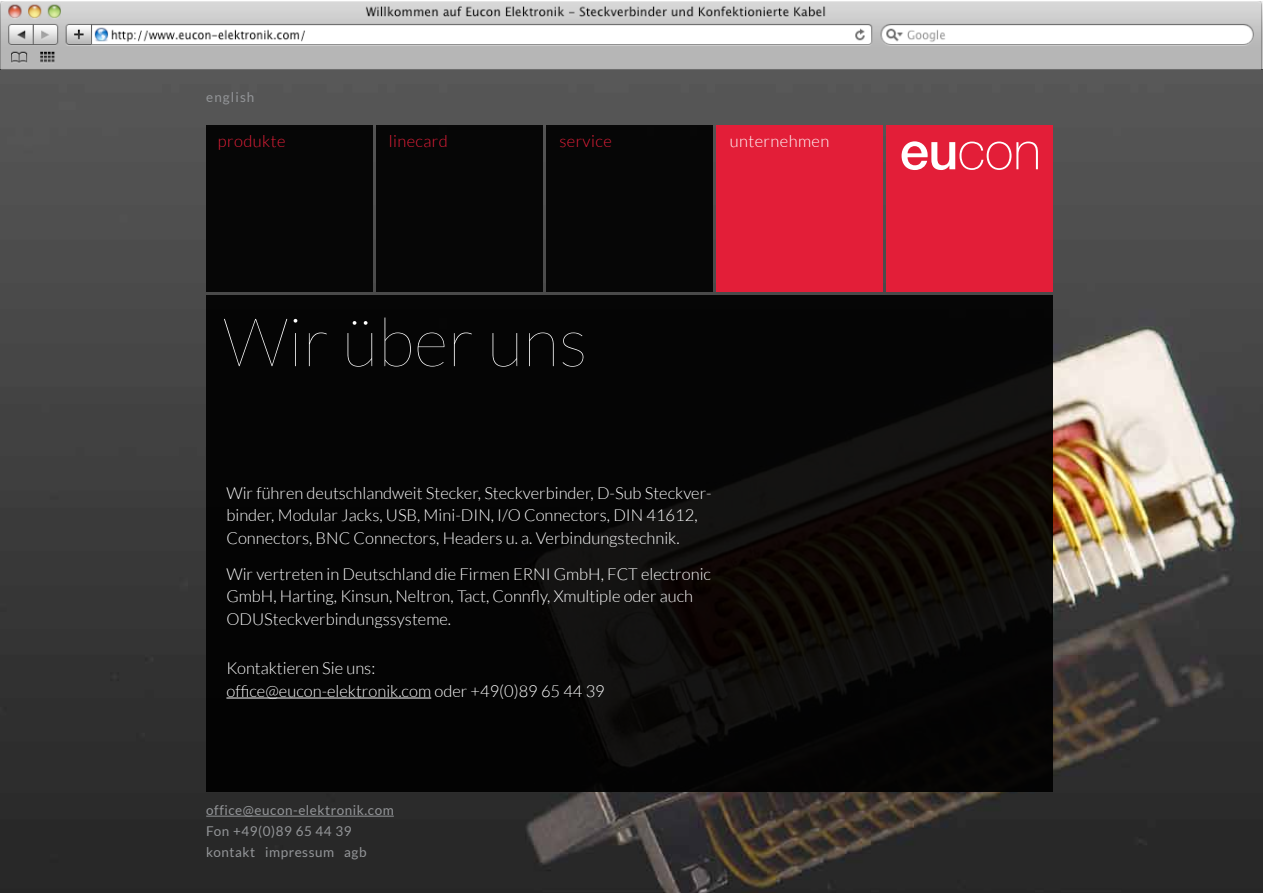
<style>
.page{position:relative;width:1263px;height:893px;background:#fff}
.page>*{position:absolute;margin:0;border:0;box-sizing:border-box;transform-origin:0 0}
.t1{font:100 67.5px "Lato";color:#fff}
.t2{font:300 16.5px/22.5px "Lato";color:#fff}
.t3{font:300 16.5px "Lato";letter-spacing:.025em;color:#e31e38}
.t4{font:300 16.5px "Lato";letter-spacing:.025em;color:#fff}
.t5{font:13.5px/21px "Lato";letter-spacing:.04em;color:#939598}
.t6{font:13.5px "Lato";letter-spacing:.08em;color:#939598}
</style>
<div class="page">
<img style="left:0;top:69px;width:1263px;height:824px">
<div style="left:206px;top:125px;width:166px;height:167px;background:#000"></div>
<div style="left:716px;top:125px;width:166px;height:167px;background:#e31e38"></div>
<div style="left:376px;top:125px;width:166px;height:167px;background:#000"></div>
<div style="left:546px;top:125px;width:166px;height:167px;background:#000"></div>
<div style="left:886px;top:125px;width:167px;height:167px;background:#e31e38"></div>
<svg style="left:901px;top:141px;width:137px;height:29px"></svg>
<img style="left:1065px;top:1px;width:198px;height:68px">
<img style="left:0;top:1px;width:1065px;height:68px">
<div style="left:206px;top:296px;width:847px;height:496px;background:#000"></div>
<hr style="left:226px;top:698px;width:205px;height:1px;background:#fff">
<hr style="left:206px;top:816px;width:188px;height:1px;background:#939598">
<p class="t6" style="left:206px;top:90px;width:50px">english</p>
<p class="t3" style="left:218px;top:132px;width:69px">produkte</p>
<p class="t4" style="left:730px;top:132px;width:101px">unternehmen</p>
<p class="t3" style="left:389px;top:132px;width:61px">linecard</p>
<p class="t3" style="left:559px;top:132px;width:54px">service</p>
<h1 class="t1" style="left:223px;top:307px;width:366px">Wir über uns</h1>
<p class="t2" style="left:226px;top:481px;width:487px">Wir führen deutschlandweit Stecker, Steckverbinder, D-Sub Steckver&shy;binder, Modular Jacks, USB, Mini-DIN, I/O Connectors, DIN 41612,<br>Connectors, BNC Connectors, Headers u. a. Verbindungstechnik.</p>
<p class="t2" style="left:226px;top:562px;width:486px">Wir vertreten in Deutschland die Firmen ERNI GmbH, FCT electronic<br>GmbH, Harting, Kinsun, Neltron, Tact, Connfly, Xmultiple oder auch<br>ODUSteckverbindungssysteme.</p>
<p class="t2" style="left:226px;top:657px;width:380px">Kontaktieren Sie uns:<br>office@eucon-elektronik.com oder +49(0)89 65 44 39</p>
<p class="t5" style="left:206px;top:800px;width:189px">office@eucon-elektronik.com<br>Fon +49(0)89 65 44 39 kontakt impressum agb</p>
</div>
